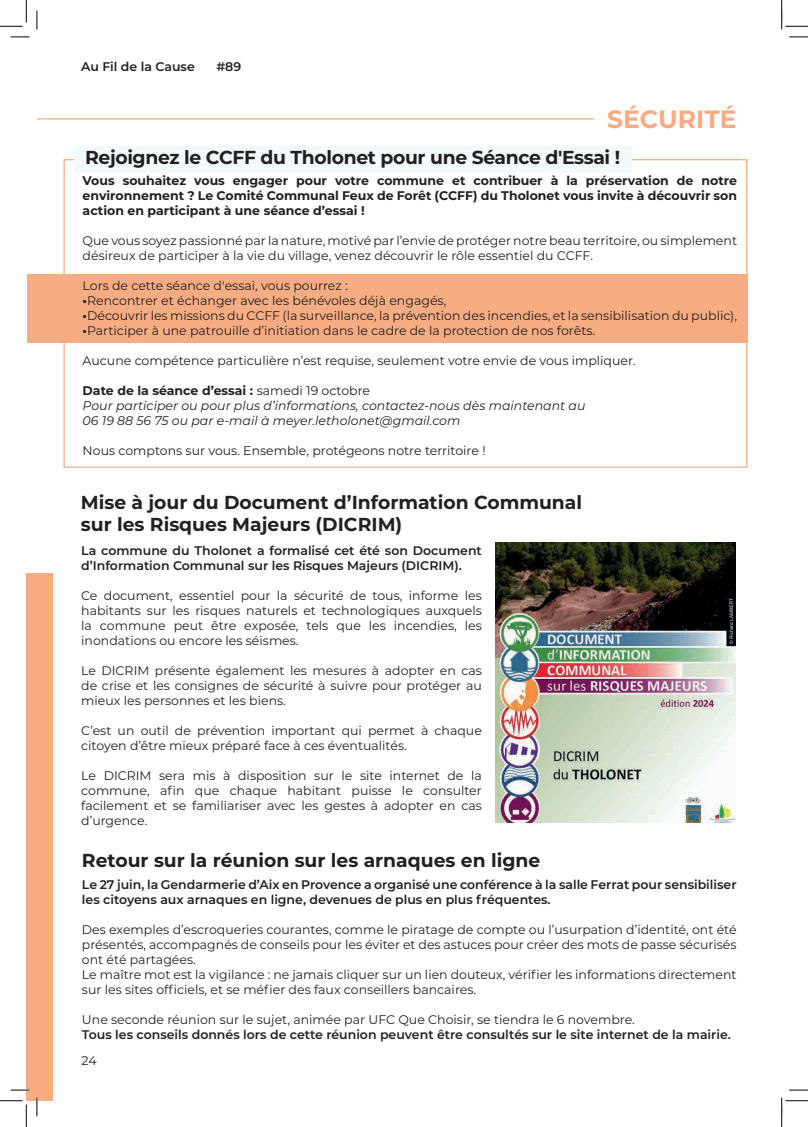
<style>
.page{position:relative;width:808px;height:1127px;background:#fff}
.page>*{position:absolute;margin:0;border:0;box-sizing:border-box;transform-origin:0 0}
.t1{font:700 25px "Montserrat";color:#f8ab81}
.t2{font:700 18.75px/22.5px "Montserrat";color:#231f20}
.t3{font:700 18.75px "Montserrat";letter-spacing:-.02em;color:#231f20}
.t4{font:12.5px/15px "Montserrat";color:#231f20;text-align:justify}
.t5{font:600 12.5px/15px "Montserrat";color:#231f20}
.t6{font:700 12.5px/15px "Montserrat";color:#231f20;text-align:justify}
.t7{font:italic 12.5px/15px "Montserrat";color:#231f20}
.s1{font-weight:700}
.s2{font-weight:700;font-style:normal}
.s3{font-style:normal}
</style>
<div class="page">
<div style="left:27px;top:274px;width:720px;height:69px;background:#f8ac82"></div>
<div style="left:26px;top:573px;width:27px;height:527px;background:#f8ab81"></div>
<hr style="left:37px;top:118px;width:556px;height:1px;background:#f8ab81">
<img style="left:495px;top:542px;width:240px;height:280px">
<div style="left:74px;top:146px;width:557px;height:26px;background:#f3fafb"></div>
<svg style="left:11px;top:36px;width:18px;height:2px"></svg>
<svg style="left:789px;top:36px;width:18px;height:2px"></svg>
<svg style="left:11px;top:1089px;width:18px;height:1px"></svg>
<svg style="left:789px;top:1089px;width:18px;height:1px"></svg>
<svg style="left:36px;top:11px;width:2px;height:18px"></svg>
<svg style="left:36px;top:1097px;width:2px;height:18px"></svg>
<svg style="left:0;top:0;width:27px;height:27px"></svg>
<svg style="left:0;top:1100px;width:27px;height:26px"></svg>
<svg style="left:781px;top:0;width:26px;height:29px"></svg>
<svg style="left:781px;top:1097px;width:26px;height:29px"></svg>
<p class="t5" style="left:81px;top:58px;width:115px">Au Fil de la Cause</p>
<p class="t5" style="left:216px;top:58px;width:26px">#89</p>
<h1 class="t1" style="left:607px;top:101px;width:131px">SÉCURITÉ</h1>
<h2 class="t3" style="left:85px;top:144px;width:536px">Rejoignez le CCFF du Tholonet pour une Séance d'Essai !</h2>
<p class="t6" style="left:83px;top:172px;width:655px">Vous souhaitez vous engager pour votre commune et contribuer à la préservation de notre environnement ? Le Comité Communal Feux de Forêt (CCFF) du Tholonet vous invite à découvrir son action en participant à une séance d’essai !</p>
<p class="t4" style="left:83px;top:233px;width:655px">Que vous soyez passionné par la nature, motivé par l’envie de protéger notre beau territoire, ou simplement désireux de participer à la vie du village, venez découvrir le rôle essentiel du CCFF.</p>
<p class="t4" style="left:83px;top:278px;width:266px">Lors de cette séance d'essai, vous pourrez :</p>
<p class="t4" style="left:83px;top:293px;width:365px"><span class="s1">•</span>Rencontrer et échanger avec les bénévoles déjà engagés,</p>
<p class="t4" style="left:83px;top:308px;width:655px"><span class="s1">•</span>Découvrir les missions du CCFF (la surveillance, la prévention des incendies, et la sensibilisation du public),</p>
<p class="t4" style="left:83px;top:323px;width:514px"><span class="s1">•</span>Participer à une patrouille d’initiation dans le cadre de la protection de nos forêts.</p>
<p class="t4" style="left:83px;top:353px;width:554px">Aucune compétence particulière n’est requise, seulement votre envie de vous impliquer.</p>
<p class="t7" style="left:83px;top:383px;width:504px"><span class="s2">Date de la séance d’essai :</span> <span class="s3">samedi 19 octobre<br></span>Pour participer ou pour plus d’informations, contactez-nous dès maintenant au<br>06 19 88 56 75 ou par e-mail à meyer.letholonet@gmail.com</p>
<p class="t4" style="left:83px;top:443px;width:404px">Nous comptons sur vous. Ensemble, protégeons notre territoire !</p>
<h2 class="t2" style="left:81px;top:490px;width:502px">Mise à jour du Document d’Information Communal sur les Risques Majeurs (DICRIM)</h2>
<p class="t5" style="left:81px;top:542px;width:402px">La commune du Tholonet a formalisé cet été son Document d’Information Communal sur les Risques Majeurs (DICRIM).</p>
<p class="t4" style="left:81px;top:587px;width:402px">Ce document, essentiel pour la sécurité de tous, informe les habitants sur les risques naturels et technologiques auxquels la commune peut être exposée, tels que les incendies, les inondations ou encore les séismes.</p>
<p class="t4" style="left:81px;top:662px;width:402px">Le DICRIM présente également les mesures à adopter en cas de crise et les consignes de sécurité à suivre pour protéger au mieux les personnes et les biens.</p>
<p class="t4" style="left:81px;top:722px;width:402px">C’est un outil de prévention important qui permet à chaque citoyen d’être mieux préparé face à ces éventualités.</p>
<p class="t4" style="left:81px;top:767px;width:402px">Le DICRIM sera mis à disposition sur le site internet de la commune, afin que chaque habitant puisse le consulter facilement et se familiariser avec les gestes à adopter en cas d’urgence.</p>
<h2 class="t2" style="left:82px;top:848px;width:460px">Retour sur la réunion sur les arnaques en ligne</h2>
<p class="t5" style="left:82px;top:876px;width:656px">Le 27 juin, la Gendarmerie d’Aix en Provence a organisé une conférence à la salle Ferrat pour sensibiliser les citoyens aux arnaques en ligne, devenues de plus en plus fréquentes.</p>
<p class="t4" style="left:82px;top:921px;width:656px;text-align:left">Des exemples d’escroqueries courantes, comme le piratage de compte ou l’usurpation d’identité, ont été présentés, accompagnés de conseils pour les éviter et des astuces pour créer des mots de passe sécurisés ont été partagées.<br>Le maître mot est la vigilance : ne jamais cliquer sur un lien douteux, vérifier les informations directement sur les sites officiels, et se méfier des faux conseillers bancaires.</p>
<p class="t4" style="left:82px;top:1011px;width:554px">Une seconde réunion sur le sujet, animée par UFC Que Choisir, se tiendra le 6 novembre.</p>
<p class="t5" style="left:82px;top:1026px;width:650px">Tous les conseils donnés lors de cette réunion peuvent être consultés sur le site internet de la mairie.</p>
<p class="t4" style="left:82px;top:1052px;width:17px">24</p>
</div>
